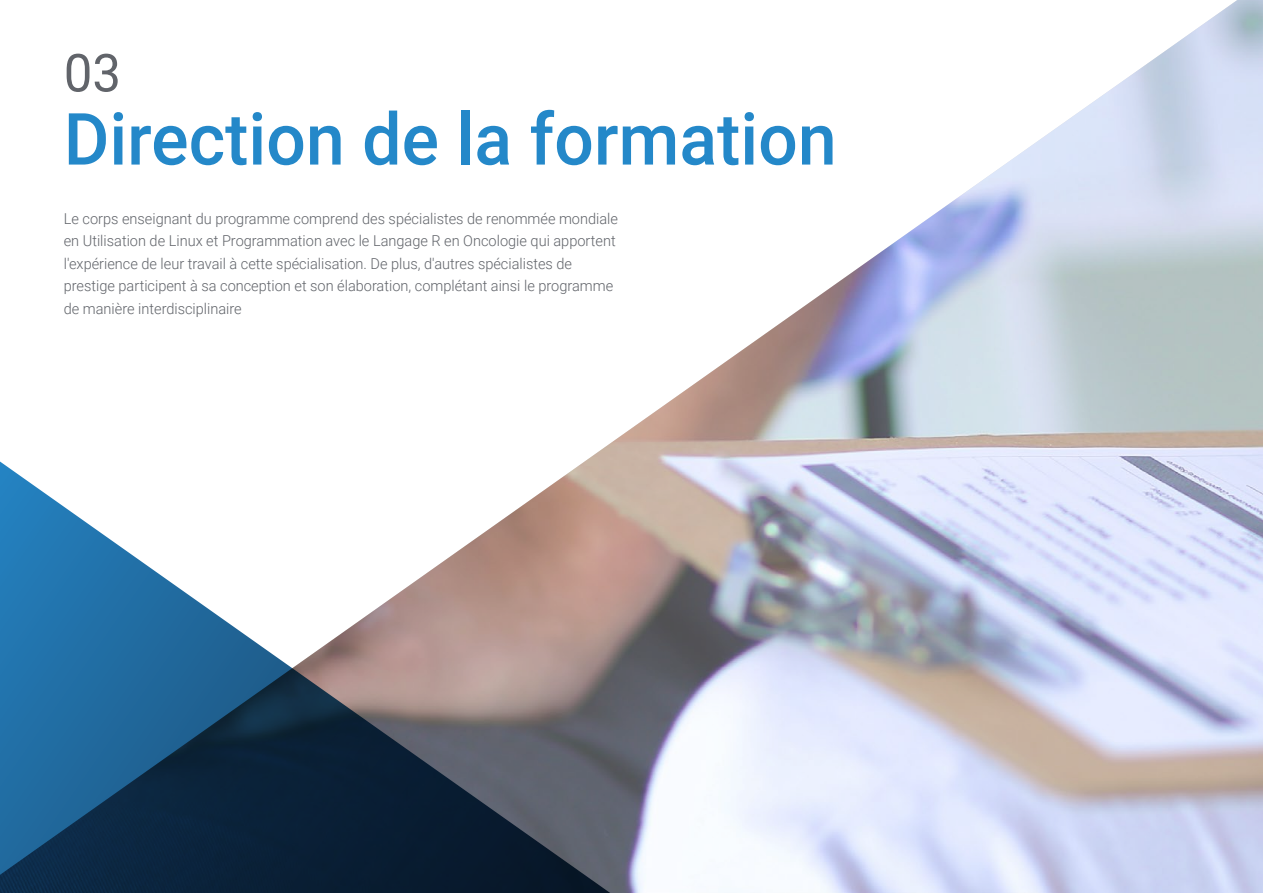
<style>
.page{position:relative;width:1263px;height:893px;background:#fff}
.page>*{position:absolute;margin:0;border:0;box-sizing:border-box;transform-origin:0 0}
.t1{font:500 72px "Roboto";color:#2488c9}
.t2{font:52.5px "Roboto";color:#61646a}
.t3{font:300 15px/22.5px "Roboto";color:#61646a}
</style>
<div class="page">
<img style="left:607px;top:0;width:656px;height:893px">
<svg style="left:0;top:446px;width:640px;height:447px"></svg>
<h2 class="t2" style="left:64px;top:36px;width:59px">03</h2>
<h1 class="t1" style="left:64px;top:89px;width:774px">Direction de la formation</h1>
<p class="t3" style="left:64px;top:207px;width:556px">Le corps enseignant du programme comprend des spécialistes de renommée mondiale en Utilisation de Linux et Programmation avec le Langage R en Oncologie qui apportent l'expérience de leur travail à cette spécialisation. De plus, d'autres spécialistes de prestige participent à sa conception et son élaboration, complétant ainsi le programme de manière interdisciplinaire</p>
</div>
